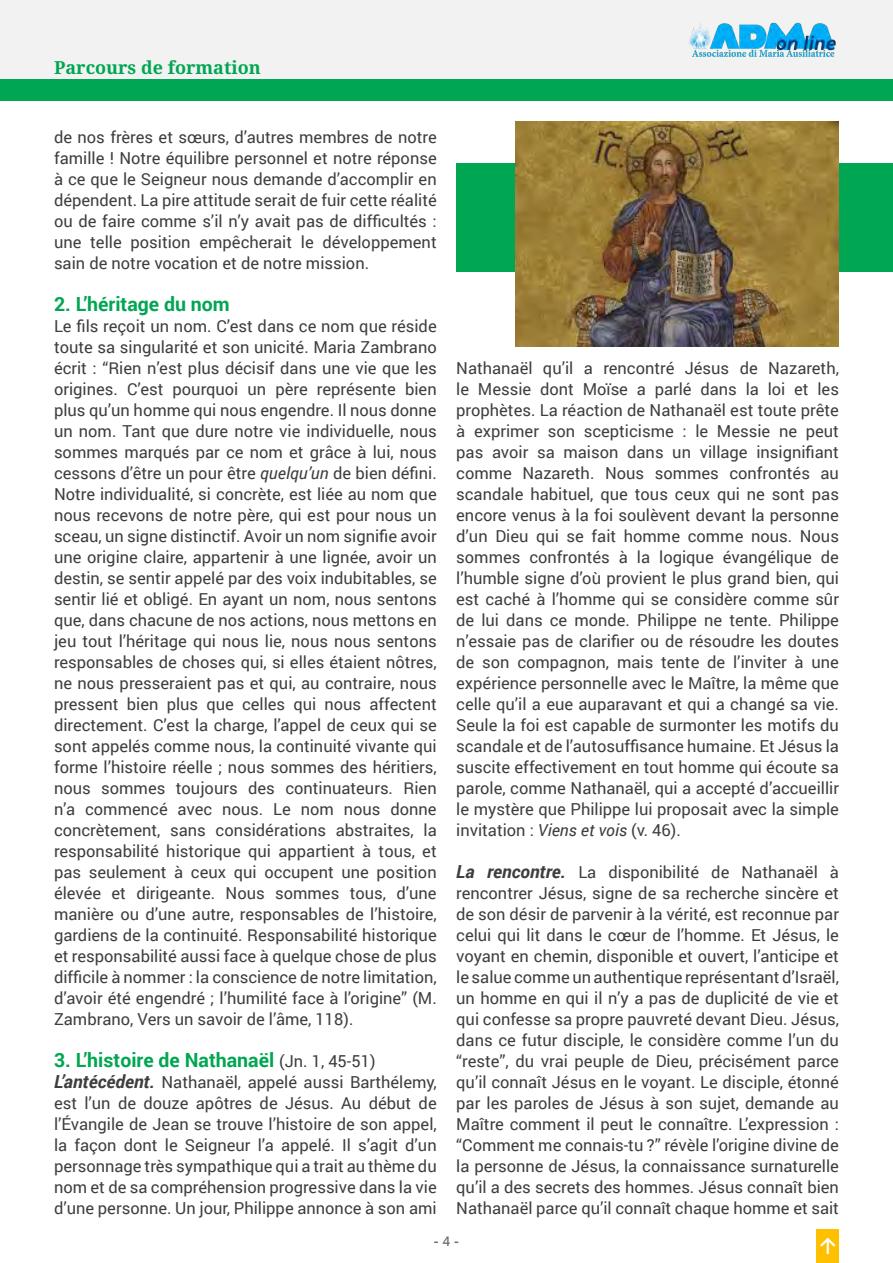
<style>
.page{position:relative;width:893px;height:1263px;background:#fff}
.page>*{position:absolute;margin:0;border:0;box-sizing:border-box;transform-origin:0 0}
.t1{font:700 19.5px "Roboto";color:#00a652}
.t2{font:700 18px "Noto Serif";color:#00a652}
.t3{font:16.5px/21px "Roboto";color:#3e3e3f;text-align:justify}
.t4{font:700 13.5px "Segoe UI";color:#6d6e70}
.s1{font-style:italic}
.s2{font-weight:400;font-size:16.5px;color:#3e3e3f}
.s3{font-weight:700;font-style:italic;font-size:18px}
.s4{font-weight:600}
</style>
<div class="page">
<div style="left:0;top:0;width:893px;height:80px;background:#f2f2f2"></div>
<img style="left:689px;top:22px;width:147px;height:35px">
<div style="left:816px;top:1229px;width:23px;height:34px;background:#ffc000"></div>
<svg style="left:820px;top:1237px;width:16px;height:17px"></svg>
<div style="left:456px;top:164px;width:437px;height:108px;background:#00a652"></div>
<div style="left:0;top:80px;width:893px;height:20px;background:#00a652"></div>
<img style="left:516px;top:122px;width:323px;height:225px">
<p class="t2" style="left:54px;top:54px;width:208px">Parcours de formation</p>
<p class="t3" style="left:54px;top:126px;width:384px">de nos frères et sœurs, d’autres membres de notre famille ! Notre équilibre personnel et notre réponse à ce que le Seigneur nous demande d’accomplir en dépendent. La pire attitude serait de fuir cette réalité ou de faire comme s’il n’y avait pas de difficultés : une telle position empêcherait le développement sain de notre vocation et de notre mission.</p>
<p class="t1" style="left:54px;top:290px;width:177px">2. L’héritage du nom</p>
<p class="t3" style="left:54px;top:315px;width:384px">Le fils reçoit un nom. C’est dans ce nom que réside toute sa singularité et son unicité. Maria Zambrano écrit : “Rien n’est plus décisif dans une vie que les origines. C’est pourquoi un père représente bien plus qu’un homme qui nous engendre. Il nous donne un nom. Tant que dure notre vie individuelle, nous sommes marqués par ce nom et grâce à lui, nous cessons d’être un pour être <span class="s1">quelqu’un</span> de bien défini.<br>Notre individualité, si concrète, est liée au nom que nous recevons de notre père, qui est pour nous un sceau, un signe distinctif. Avoir un nom signifie avoir une origine claire, appartenir à une lignée, avoir un destin, se sentir appelé par des voix indubitables, se sentir lié et obligé. En ayant un nom, nous sentons que, dans chacune de nos actions, nous mettons en jeu tout l’héritage qui nous lie, nous nous sentons responsables de choses qui, si elles étaient nôtres, ne nous presseraient pas et qui, au contraire, nous pressent bien plus que celles qui nous affectent directement. C’est la charge, l’appel de ceux qui se sont appelés comme nous, la continuité vivante qui forme l’histoire réelle ; nous sommes des héritiers, nous sommes toujours des continuateurs. Rien n’a commencé avec nous. Le nom nous donne concrètement, sans considérations abstraites, la responsabilité historique qui appartient à tous, et pas seulement à ceux qui occupent une position élevée et dirigeante. Nous sommes tous, d’une manière ou d’une autre, responsables de l’histoire, gardiens de la continuité. Responsabilité historique et responsabilité aussi face à quelque chose de plus difficile à nommer : la conscience de notre limitation, d’avoir été engendré ; l’humilité face à l’origine” (M.<br>Zambrano, Vers un savoir de l’âme, 118).</p>
<p class="t1" style="left:54px;top:1046px;width:323px">3. L’histoire de Nathanaël <span class="s2">(Jn. 1, 45-51)</span></p>
<p class="t3" style="left:54px;top:1071px;width:384px"><span class="s3">L’antécédent.</span> Nathanaël, appelé aussi Barthélemy, est l’un de douze apôtres de Jésus. Au début de l’Évangile de Jean se trouve l’histoire de son appel, la façon dont le Seigneur l’a appelé. Il s’agit d’un personnage très sympathique qui a trait au thème du nom et de sa compréhension progressive dans la vie d’une personne. Un jour, Philippe annonce à son ami</p>
<p class="t3" style="left:456px;top:357px;width:384px">Nathanaël qu’il a rencontré Jésus de Nazareth, le Messie dont Moïse a parlé dans la loi et les prophètes. La réaction de Nathanaël est toute prête à exprimer son scepticisme : le Messie ne peut pas avoir sa maison dans un village insignifiant comme Nazareth. Nous sommes confrontés au scandale habituel, que tous ceux qui ne sont pas encore venus à la foi soulèvent devant la personne d’un Dieu qui se fait homme comme nous. Nous sommes confrontés à la logique évangélique de l’humble signe d’où provient le plus grand bien, qui est caché à l’homme qui se considère comme sûr de lui dans ce monde. Philippe ne tente. Philippe n’essaie pas de clarifier ou de résoudre les doutes de son compagnon, mais tente de l’inviter à une expérience personnelle avec le Maître, la même que celle qu’il a eue auparavant et qui a changé sa vie.<br>Seule la foi est capable de surmonter les motifs du scandale et de l’autosuffisance humaine. Et Jésus la suscite effectivement en tout homme qui écoute sa parole, comme Nathanaël, qui a accepté d’accueillir le mystère que Philippe lui proposait avec la simple invitation : <span class="s1">Viens et vois</span> (v. 46).</p>
<p class="t3" style="left:456px;top:861px;width:384px"><span class="s3">La rencontre.</span> La disponibilité de Nathanaël à rencontrer Jésus, signe de sa recherche sincère et de son désir de parvenir à la vérité, est reconnue par celui qui lit dans le cœur de l’homme. Et Jésus, le voyant en chemin, disponible et ouvert, l’anticipe et le salue comme un authentique représentant d’Israël, un homme en qui il n’y a pas de duplicité de vie et qui confesse sa propre pauvreté devant Dieu. Jésus, dans ce futur disciple, le considère comme l’un du “reste”, du vrai peuple de Dieu, précisément parce qu’il connaît Jésus en le voyant. Le disciple, étonné par les paroles de Jésus à son sujet, demande au Maître comment il peut le connaître. L’expression : “Comment me connais-tu ?” révèle l’origine divine de la personne de Jésus, la connaissance surnaturelle qu’il a des secrets des hommes. Jésus connaît bien Nathanaël parce qu’il connaît chaque homme et sait</p>
<p class="t4" style="left:434px;top:1229px;width:27px">- <span class="s4">4</span> -</p>
</div>
